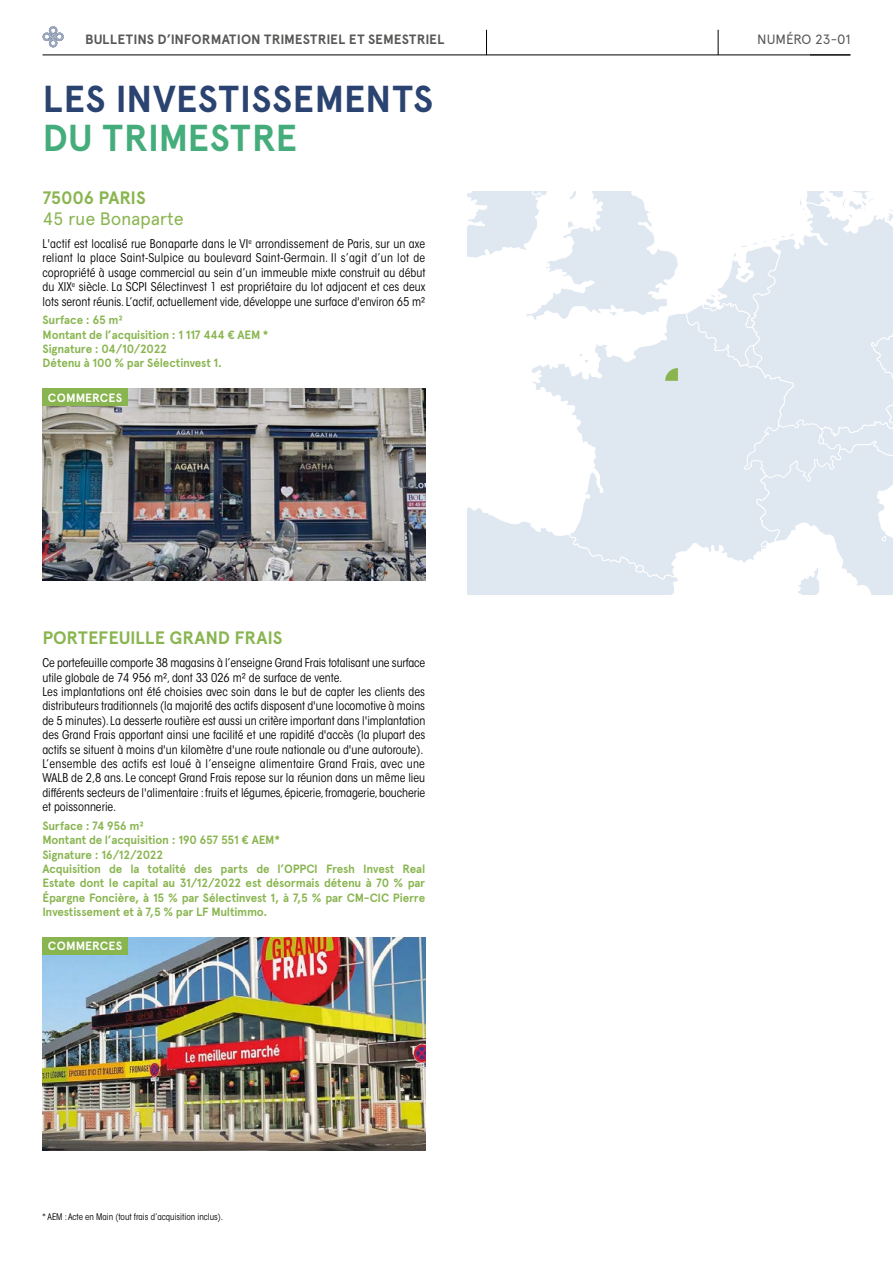
<style>
.page{position:relative;width:893px;height:1263px;background:#fff}
.page>*{position:absolute;margin:0;border:0;box-sizing:border-box;transform-origin:0 0}
.TITRE_1{font:700 37.5px/39px "Apercu";letter-spacing:.015em;color:#2b4370}
.t1{font:18px/21px "Apercu";letter-spacing:-.015em;color:#89b550}
.t2{font:700 18px "Apercu";letter-spacing:-.005em;color:#89b550}
.t3{font:700 13.5px "Apercu";letter-spacing:.005em;color:#575756}
.t4{font:13.5px "Apercu";letter-spacing:-.01em;color:#575756}
.t5{font:condensed 12px/14.4px "ITC Avant Garde Std";color:#000;text-align:justify}
.t6{font:700 12px/14.4px "Apercu";letter-spacing:-.015em;color:#89b550;text-align:justify}
.t7{font:700 12px "Apercu";letter-spacing:.015em;color:#fff}
.NOTE{font:condensed 9px "ITC Avant Garde Std";color:#000}
.s1{color:#45ad7b}
.s2{font-weight:700}
</style>
<div class="page">
<svg style="left:718px;top:30px;width:1px;height:25px"></svg>
<svg style="left:43px;top:26px;width:21px;height:21px"></svg>
<hr style="left:43px;top:55px;width:807px;height:1px;background:#000">
<svg style="left:486px;top:30px;width:1px;height:25px"></svg>
<img style="left:43px;top:937px;width:382px;height:213px">
<div style="left:43px;top:937px;width:85px;height:17px;background:#89b550"></div>
<img style="left:43px;top:389px;width:382px;height:191px">
<div style="left:43px;top:389px;width:85px;height:17px;background:#89b550"></div>
<svg style="left:468px;top:191px;width:425px;height:403px"></svg>
<p class="t3" style="left:85px;top:31px;width:361px">BULLETINS D’INFORMATION TRIMESTRIEL ET SEMESTRIEL</p>
<p class="t4" style="left:757px;top:31px;width:95px">NUMÉRO 23-01</p>
<p class="TITRE_1" style="left:43px;top:79px;width:392px">LES INVESTISSEMENTS<br><span class="s1">DU TRIMESTRE</span></p>
<p class="t1" style="left:43px;top:187px;width:143px"><span class="s2">75006 PARIS<br></span>45 rue Bonaparte</p>
<p class="t5" style="left:43px;top:237px;width:384px">L'actif est localisé rue Bonaparte dans le VI<sup>e</sup> arrondissement de Paris, sur un axe reliant la place Saint-Sulpice au boulevard Saint-Germain. Il s’agit d’un lot de copropriété à usage commercial au sein d’un immeuble mixte construit au début du XIX<sup>e</sup> siècle. La SCPI Sélectinvest 1 est propriétaire du lot adjacent et ces deux lots seront réunis. L’actif, actuellement vide, développe une surface d'environ 65 m²</p>
<p class="t6" style="left:43px;top:313px;width:82px">Surface : 65 m²</p>
<p class="t6" style="left:43px;top:327px;width:228px">Montant de l’acquisition : 1 117 444 € AEM *</p>
<p class="t6" style="left:43px;top:342px;width:126px">Signature : 04/10/2022</p>
<p class="t6" style="left:43px;top:356px;width:181px">Détenu à 100 % par Sélectinvest 1.</p>
<p class="t7" style="left:48px;top:390px;width:76px">COMMERCES</p>
<p class="t2" style="left:43px;top:627px;width:242px">PORTEFEUILLE GRAND FRAIS</p>
<p class="t5" style="left:42px;top:656px;width:384px">Ce portefeuille comporte 38 magasins à l’enseigne Grand Frais totalisant une surface utile globale de 74 956 m², dont 33 026 m² de surface de vente.</p>
<p class="t5" style="left:42px;top:684px;width:384px">Les implantations ont été choisies avec soin dans le but de capter les clients des distributeurs traditionnels (la majorité des actifs disposent d'une locomotive à moins de 5 minutes). La desserte routière est aussi un critère important dans l'implantation des Grand Frais apportant ainsi une facilité et une rapidité d'accès (la plupart des actifs se situent à moins d'un kilomètre d'une route nationale ou d'une autoroute).</p>
<p class="t5" style="left:42px;top:756px;width:384px">L’ensemble des actifs est loué à l’enseigne alimentaire Grand Frais, avec une WALB de 2,8 ans. Le concept Grand Frais repose sur la réunion dans un même lieu différents secteurs de l'alimentaire : fruits et légumes, épicerie, fromagerie, boucherie et poissonnerie.</p>
<p class="t6" style="left:42px;top:818px;width:103px">Surface : 74 956 m²</p>
<p class="t6" style="left:42px;top:833px;width:239px">Montant de l’acquisition : 190 657 551 € AEM*</p>
<p class="t6" style="left:42px;top:847px;width:122px">Signature : 16/12/2022</p>
<p class="t6" style="left:42px;top:862px;width:384px">Acquisition de la totalité des parts de l’OPPCI Fresh Invest Real Estate dont le capital au 31/12/2022 est désormais détenu à 70 % par Épargne Foncière, à 15 % par Sélectinvest 1, à 7,5 % par CM-CIC Pierre Investissement et à 7,5 % par LF Multimmo.</p>
<p class="t7" style="left:48px;top:939px;width:76px">COMMERCES</p>
<p class="NOTE" style="left:43px;top:1212px;width:182px">* AEM : Acte en Main (tout frais d’acquisition inclus).</p>
</div>
